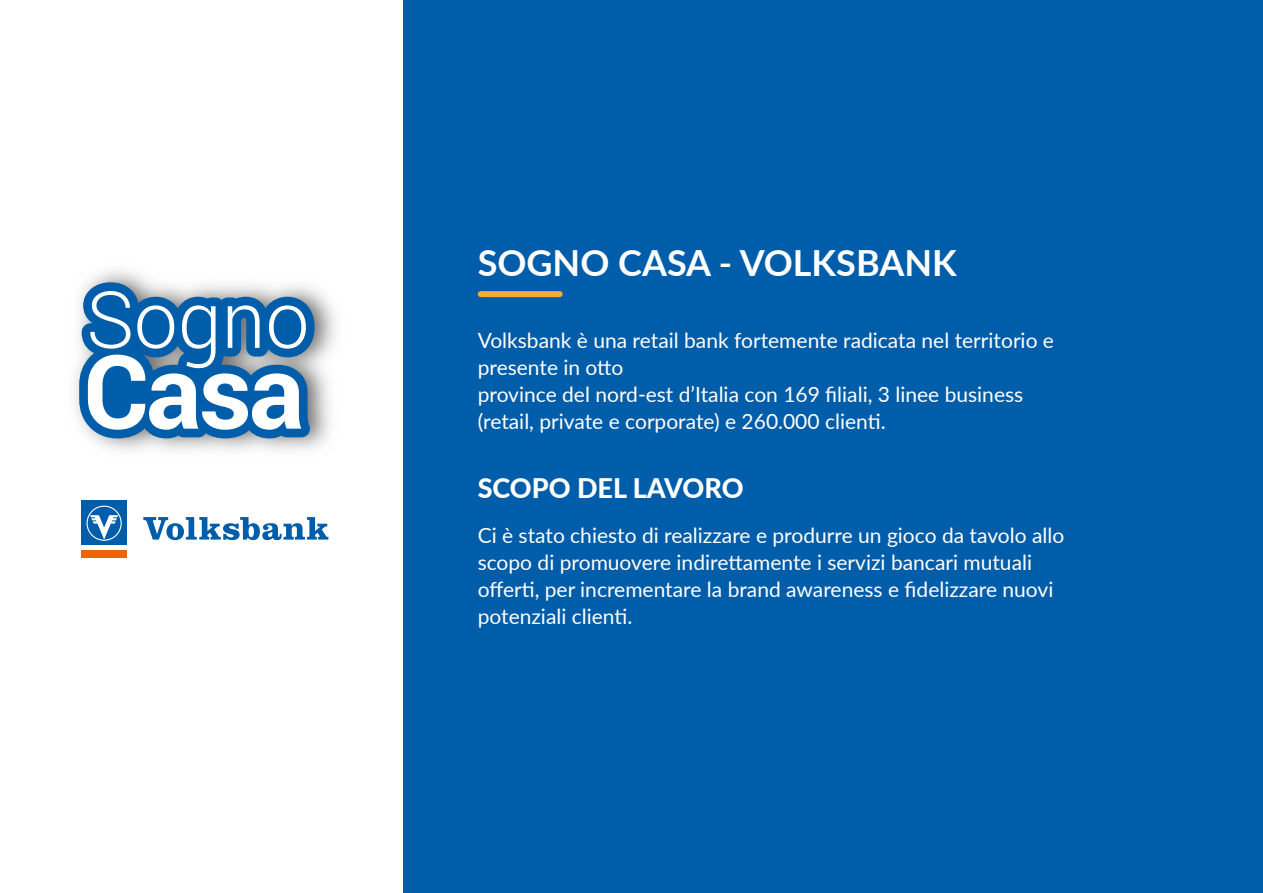
<style>
.page{position:relative;width:1263px;height:893px;background:#fff}
.page>*{position:absolute;margin:0;border:0;box-sizing:border-box;transform-origin:0 0}
.t1{font:700 36px "Lato";color:#fff}
.t2{font:800 27px "Lato";color:#fff}
.t3{font:21px/27px "Lato";color:#fff}
</style>
<div class="page">
<div style="left:404px;top:0;width:859px;height:893px;background:#005da9"></div>
<div style="left:481px;top:291px;width:79px;height:6px;background:#f7aa36"></div>
<svg style="left:79px;top:282px;width:236px;height:156px"></svg>
<svg style="left:143px;top:517px;width:185px;height:23px"></svg>
<div style="left:81px;top:500px;width:46px;height:46px;background:#005da9"></div>
<svg style="left:87px;top:506px;width:35px;height:35px"></svg>
<div style="left:81px;top:550px;width:46px;height:8px;background:#ec6608"></div>
<h1 class="t1" style="left:478px;top:237px;width:480px">SOGNO CASA - VOLKSBANK</h1>
<p class="t3" style="left:478px;top:326px;width:578px">Volksbank è una retail bank fortemente radicata nel territorio e presente in otto<br>province del nord-est d’Italia con 169 filiali, 3 linee business (retail, private e corporate) e 260.000 clienti.</p>
<p class="t2" style="left:478px;top:468px;width:267px">SCOPO DEL LAVORO</p>
<p class="t3" style="left:478px;top:521px;width:588px">Ci è stato chiesto di realizzare e produrre un gioco da tavolo allo scopo di promuovere indirettamente i servizi bancari mutuali offerti, per incrementare la brand awareness e fidelizzare nuovi potenziali clienti.</p>
</div>
